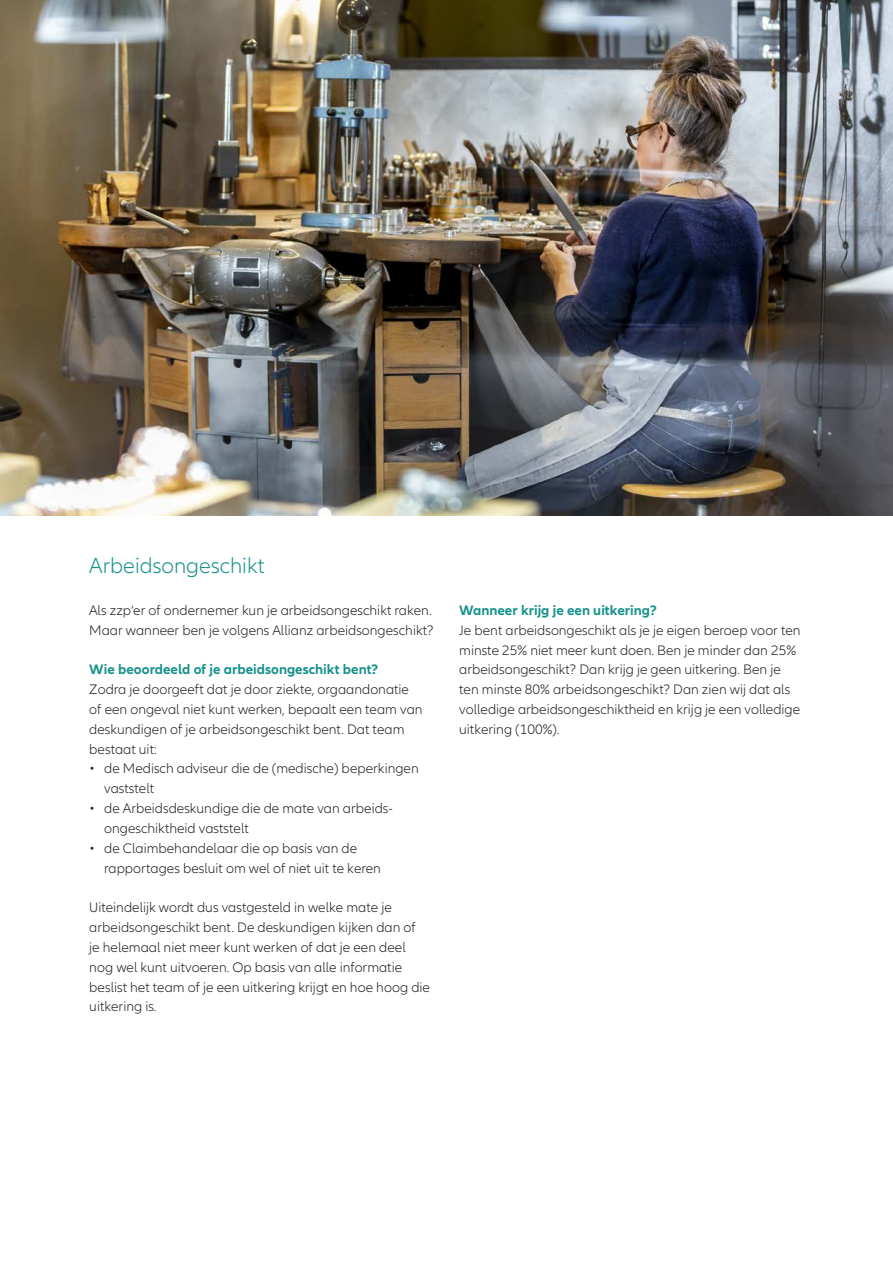
<style>
.page{position:relative;width:893px;height:1263px;background:#fff}
.page>*{position:absolute;margin:0;border:0;box-sizing:border-box;transform-origin:0 0}
.Subhead_13_16_ASR_A4{font:300 22.5px "Allianz Neo";color:#18928d}
.Copy_9_5_13_25_ASL_A{font:300 14.25px/19.8px "Allianz Neo";color:#231f20}
.Copy_9_5_13_25_ASL_A-2{font:700 14.25px "Allianz Neo";color:#18928d}
</style>
<div class="page">
<img style="left:0;top:0;width:893px;height:516px">
<p class="Subhead_13_16_ASR_A4" style="left:89px;top:552px;width:177px">Arbeidsongeschikt</p>
<p class="Copy_9_5_13_25_ASL_A" style="left:89px;top:601px;width:346px">Als zzp‘er of ondernemer kun je arbeidsongeschikt raken.<br>Maar wanneer ben je volgens Allianz arbeidsongeschikt?</p>
<p class="Copy_9_5_13_25_ASL_A-2" style="left:89px;top:661px;width:291px">Wie beoordeeld of je arbeidsongeschikt bent?</p>
<p class="Copy_9_5_13_25_ASL_A" style="left:89px;top:680px;width:335px">Zodra je doorgeeft dat je door ziekte, orgaandonatie of een ongeval niet kunt werken, bepaalt een team van deskundigen of je arbeidsongeschikt bent. Dat team bestaat uit:</p>
<p class="Copy_9_5_13_25_ASL_A" style="left:104px;top:759px;width:316px;text-indent:-15px">• de Medisch adviseur die de (medische) beperkingen vaststelt</p>
<p class="Copy_9_5_13_25_ASL_A" style="left:104px;top:799px;width:290px;text-indent:-15px">• de Arbeidsdeskundige die de mate van arbeids&shy;ongeschiktheid vaststelt</p>
<p class="Copy_9_5_13_25_ASL_A" style="left:104px;top:838px;width:278px;text-indent:-15px">• de Claimbehandelaar die op basis van de rapportages besluit om wel of niet uit te keren</p>
<p class="Copy_9_5_13_25_ASL_A" style="left:89px;top:898px;width:342px">Uiteindelijk wordt dus vastgesteld in welke mate je arbeidsongeschikt bent. De deskundigen kijken dan of<br>je helemaal niet meer kunt werken of dat je een deel nog wel kunt uitvoeren. Op basis van alle informatie beslist het team of je een uitkering krijgt en hoe hoog die uitkering is.</p>
<p class="Copy_9_5_13_25_ASL_A-2" style="left:459px;top:602px;width:199px">Wanneer krijg je een uitkering?</p>
<p class="Copy_9_5_13_25_ASL_A" style="left:459px;top:620px;width:343px">Je bent arbeidsongeschikt als je je eigen beroep voor ten minste 25% niet meer kunt doen. Ben je minder dan 25% arbeidsongeschikt? Dan krijg je geen uitkering. Ben je ten minste 80% arbeidsongeschikt? Dan zien wij dat als volledige arbeidsongeschiktheid en krijg je een volledige uitkering (100%).</p>
</div>
